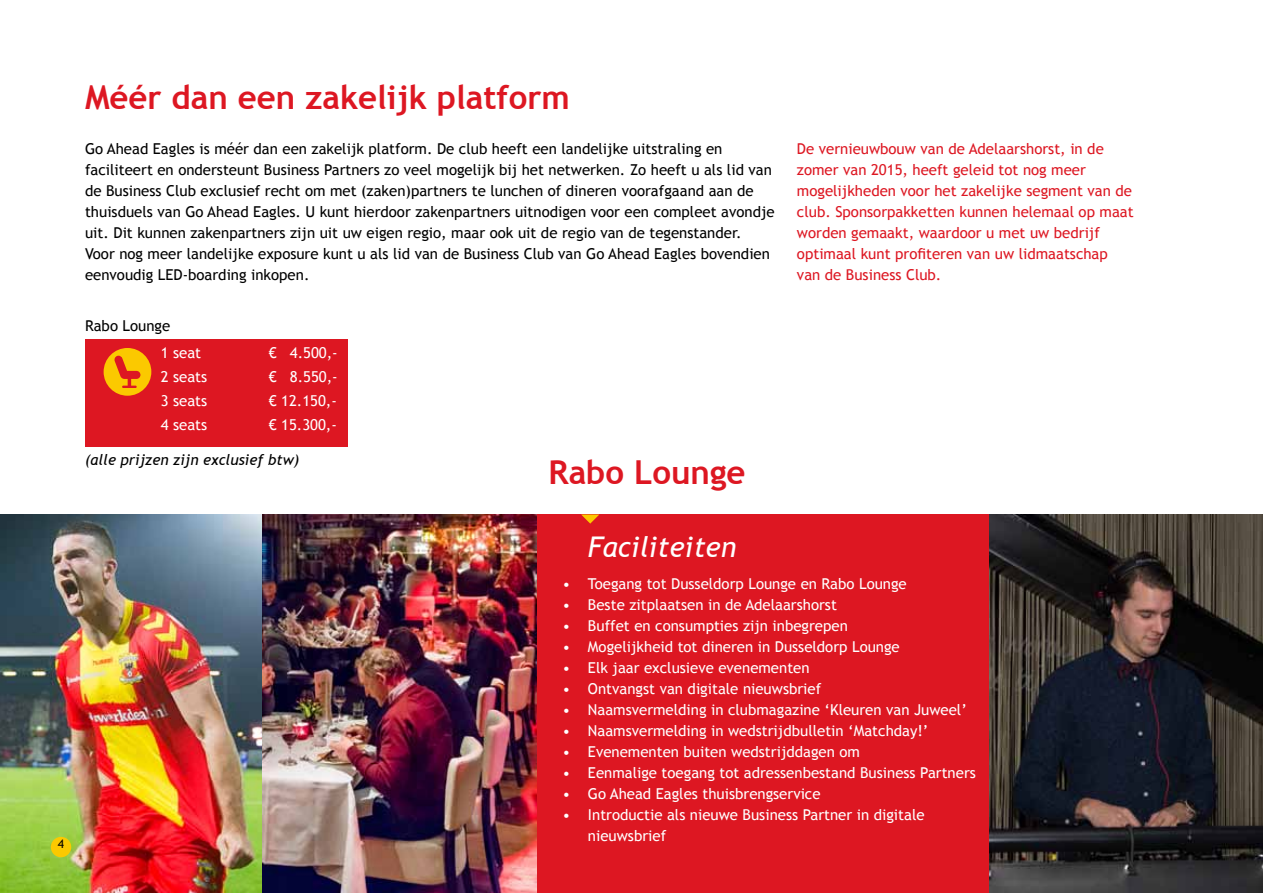
<style>
.page{position:relative;width:1263px;height:893px;background:#fff}
.page>*{position:absolute;margin:0;border:0;box-sizing:border-box;transform-origin:0 0}
.t1{font:700 33px "Trebuchet MS";color:#dd1722}
.t2{font:italic 28.5px "Trebuchet MS";color:#fff}
.t3{font:15px/21px "Trebuchet MS";color:#000}
.t4{font:15px/21px "Trebuchet MS";color:#fff}
.t5{font:15px/21px "Trebuchet MS";color:#dd1722}
.t6{font:italic 15px "Trebuchet MS";color:#000}
.t7{font:12px "Trebuchet MS";color:#000}
</style>
<div class="page">
<div style="left:0;top:514px;width:1263px;height:379px;background:#dd1722"></div>
<img style="left:0;top:514px;width:536px;height:379px">
<img style="left:989px;top:514px;width:274px;height:379px">
<div style="left:51px;top:837px;width:20px;height:20px;background:#fbc900;border-radius:50%"></div>
<svg style="left:581px;top:514px;width:18px;height:10px"></svg>
<div style="left:85px;top:339px;width:262px;height:107px;background:#dd1722"></div>
<div style="left:104px;top:348px;width:47px;height:48px;background:#fbc900;border-radius:50%"></div>
<svg style="left:114px;top:356px;width:26px;height:32px"></svg>
<p class="t7" style="left:58px;top:837px;width:8px">4</p>
<h1 class="t1" style="left:85px;top:77px;width:486px">Méér dan een zakelijk platform</h1>
<p class="t3" style="left:85px;top:139px;width:691px">Go Ahead Eagles is méér dan een zakelijk platform. De club heeft een landelijke uitstraling en faciliteert en ondersteunt Business Partners zo veel mogelijk bij het netwerken. Zo heeft u als lid van de Business Club exclusief recht om met (zaken)partners te lunchen of dineren voorafgaand aan de thuisduels van Go Ahead Eagles. U kunt hierdoor zakenpartners uitnodigen voor een compleet avondje uit. Dit kunnen zakenpartners zijn uit uw eigen regio, maar ook uit de regio van de tegenstander.<br>Voor nog meer landelijke exposure kunt u als lid van de Business Club van Go Ahead Eagles bovendien eenvoudig LED-boarding inkopen.</p>
<p class="t5" style="left:797px;top:139px;width:338px">De vernieuwbouw van de Adelaarshorst, in de zomer van 2015, heeft geleid tot nog meer mogelijkheden voor het zakelijke segment van de club. Sponsorpakketten kunnen helemaal op maat worden gemaakt, waardoor u met uw bedrijf optimaal kunt profiteren van uw lidmaatschap van de Business Club.</p>
<p class="t3" style="left:85px;top:315px;width:87px">Rabo Lounge</p>
<p class="t4" style="left:161px;top:342px;width:42px">1 seat</p>
<p class="t4" style="left:269px;top:342px;width:70px">€ 4.500,-</p>
<p class="t4" style="left:161px;top:366px;width:48px">2 seats</p>
<p class="t4" style="left:269px;top:366px;width:70px">€ 8.550,-</p>
<p class="t4" style="left:161px;top:390px;width:48px">3 seats</p>
<p class="t4" style="left:269px;top:390px;width:70px">€ 12.150,-</p>
<p class="t4" style="left:161px;top:414px;width:48px">4 seats</p>
<p class="t4" style="left:269px;top:414px;width:70px">€ 15.300,-</p>
<p class="t6" style="left:85px;top:451px;width:216px">(alle prijzen zijn exclusief btw)</p>
<h1 class="t1" style="left:549px;top:451px;width:199px">Rabo Lounge</h1>
<h2 class="t2" style="left:588px;top:530px;width:150px">Faciliteiten</h2>
<p class="t4" style="left:562px;top:574px;width:346px">• Toegang tot Dusseldorp Lounge en Rabo Lounge</p>
<p class="t4" style="left:562px;top:595px;width:276px">• Beste zitplaatsen in de Adelaarshorst</p>
<p class="t4" style="left:562px;top:616px;width:287px">• Buffet en consumpties zijn inbegrepen</p>
<p class="t4" style="left:562px;top:637px;width:339px">• Mogelijkheid tot dineren in Dusseldorp Lounge</p>
<p class="t4" style="left:562px;top:658px;width:249px">• Elk jaar exclusieve evenementen</p>
<p class="t4" style="left:562px;top:679px;width:260px">• Ontvangst van digitale nieuwsbrief</p>
<p class="t4" style="left:562px;top:700px;width:406px">• Naamsvermelding in clubmagazine ‘Kleuren van Juweel’</p>
<p class="t4" style="left:562px;top:721px;width:367px">• Naamsvermelding in wedstrijdbulletin ‘Matchday!’</p>
<p class="t4" style="left:562px;top:742px;width:299px">• Evenementen buiten wedstrijddagen om</p>
<p class="t4" style="left:562px;top:763px;width:415px">• Eenmalige toegang tot adressenbestand Business Partners</p>
<p class="t4" style="left:562px;top:784px;width:260px">• Go Ahead Eagles thuisbrengservice</p>
<p class="t4" style="left:588px;top:805px;width:338px;text-indent:-26px">• Introductie als nieuwe Business Partner in digitale nieuwsbrief</p>
</div>
